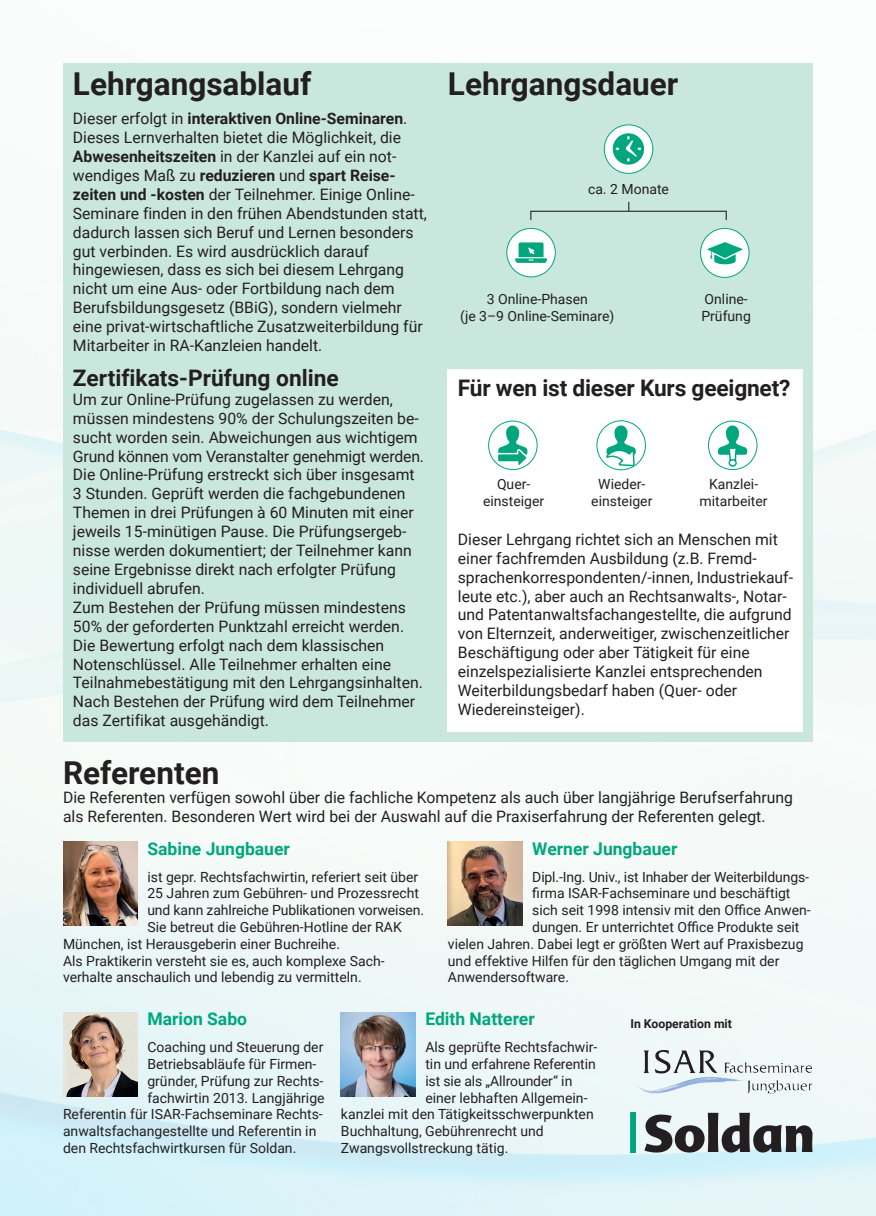
<style>
.page{position:relative;width:876px;height:1216px;background:#fff}
.page>*{position:absolute;margin:0;border:0;box-sizing:border-box;transform-origin:0 0}
.t1{font:700 31.5px "Roboto";color:#231f20}
.t2{font:700 22.75px "Roboto";letter-spacing:-.01em;color:#231f20}
.t3{font:700 17.5px "Roboto";color:#00a77e}
.t4{font:15.75px/18.9px "Roboto";color:#231f20}
.t5{font:14px/16.8px "Roboto";color:#231f20;text-align:center}
.t6{font:700 12.25px "Roboto";color:#231f20}
.s1{font-weight:700}
</style>
<div class="page">
<img style="left:0;top:405px;width:876px;height:810px">
<svg style="left:644px;top:1112px;width:168px;height:40px;background:#86898a"></svg>
<div style="left:630px;top:1112px;width:5px;height:40px;background:#00a77e"></div>
<div style="left:630px;top:1112px;width:5px;height:40px;border:1px solid #00a77e"></div>
<img style="left:654px;top:1049px;width:63px;height:24px">
<img style="left:448px;top:841px;width:74px;height:84px">
<img style="left:63px;top:1012px;width:74px;height:84px">
<img style="left:341px;top:1012px;width:74px;height:84px">
<img style="left:63px;top:841px;width:74px;height:84px">
<div style="left:63px;top:63px;width:750px;height:678px;background:#cae7de"></div>
<div style="left:448px;top:369px;width:355px;height:362px;background:#fff"></div>
<div style="left:488px;top:420px;width:49px;height:50px;border:1px solid #00a77e;border-radius:50%"></div>
<svg style="left:496px;top:425px;width:32px;height:41px"></svg>
<div style="left:596px;top:420px;width:50px;height:50px;border:1px solid #00a77e;border-radius:50%"></div>
<svg style="left:606px;top:420px;width:29px;height:47px"></svg>
<div style="left:708px;top:420px;width:49px;height:50px;border:1px solid #00a77e;border-radius:50%"></div>
<svg style="left:718px;top:425px;width:29px;height:41px"></svg>
<div style="left:604px;top:125px;width:48px;height:48px;background:#fff;border-radius:50%"></div>
<div style="left:604px;top:124px;width:49px;height:50px;border:1px solid #00a77e;border-radius:50%"></div>
<svg style="left:612px;top:133px;width:32px;height:32px"></svg>
<div style="left:507px;top:228px;width:48px;height:49px;background:#fff;border-radius:50%"></div>
<div style="left:506px;top:228px;width:49px;height:49px;border:1px solid #00a77e;border-radius:50%"></div>
<svg style="left:515px;top:242px;width:32px;height:21px"></svg>
<div style="left:700px;top:228px;width:49px;height:49px;background:#fff;border-radius:50%"></div>
<div style="left:700px;top:228px;width:49px;height:50px;border:1px solid #00a77e;border-radius:50%"></div>
<svg style="left:707px;top:242px;width:36px;height:22px"></svg>
<hr style="left:530px;top:211px;width:196px;height:1px;background:#231f20">
<h1 class="t1" style="left:73px;top:62px;width:240px">Lehrgangsablauf</h1>
<p class="t4" style="left:73px;top:109px;width:355px">Dieser erfolgt in <span class="s1">interaktiven Online-Seminaren</span>.<br>Dieses Lernverhalten bietet die Möglichkeit, die <span class="s1">Abwesenheitszeiten</span> in der Kanzlei auf ein not&shy;wendiges Maß zu <span class="s1">reduzieren</span> und <span class="s1">spart Reise&shy;zeiten und -kosten</span> der Teilnehmer. Einige Online-Seminare finden in den frühen Abendstunden statt, dadurch lassen sich Beruf und Lernen besonders gut verbinden. Es wird ausdrücklich darauf hingewiesen, dass es sich bei diesem Lehrgang nicht um eine Aus- oder Fortbildung nach dem Berufsbildungsgesetz (BBiG), sondern vielmehr eine privat-wirtschaftliche Zusatzweiterbildung für Mitarbeiter in RA-Kanzleien handelt.</p>
<h2 class="t2" style="left:73px;top:362px;width:267px">Zertifikats-Prüfung online</h2>
<p class="t4" style="left:73px;top:389px;width:352px">Um zur Online-Prüfung zugelassen zu werden, müssen mindestens 90% der Schulungszeiten be&shy;sucht worden sein. Abweichungen aus wichtigem Grund können vom Veranstalter genehmigt werden.<br>Die Online-Prüfung erstreckt sich über insgesamt 3 Stunden. Geprüft werden die fachgebundenen Themen in drei Prüfungen à 60 Minuten mit einer jeweils 15-minütigen Pause. Die Prüfungsergeb&shy;nisse werden dokumentiert; der Teilnehmer kann seine Ergebnisse direkt nach erfolgter Prüfung individuell abrufen.<br>Zum Bestehen der Prüfung müssen mindestens 50% der geforderten Punktzahl erreicht werden.<br>Die Bewertung erfolgt nach dem klassischen Notenschlüssel. Alle Teilnehmer erhalten eine Teilnahmebestätigung mit den Lehrgangsinhalten.<br>Nach Bestehen der Prüfung wird dem Teilnehmer das Zertifikat ausgehändigt.</p>
<h1 class="t1" style="left:448px;top:62px;width:232px">Lehrgangsdauer</h1>
<p class="t5" style="left:588px;top:180px;width:82px">ca. 2 Monate</p>
<p class="t5" style="left:460px;top:290px;width:156px">3 Online-Phasen<br>(je 3–9 Online-Seminare)</p>
<p class="t5" style="left:701px;top:290px;width:51px;text-align:left">Online-<br>Prüfung</p>
<h2 class="t2" style="left:458px;top:372px;width:334px">Für wen ist dieser Kurs geeignet?</h2>
<p class="t5" style="left:483px;top:475px;width:63px">Quer&shy;einsteiger</p>
<p class="t5" style="left:591px;top:475px;width:63px">Wieder&shy;einsteiger</p>
<p class="t5" style="left:699px;top:475px;width:69px">Kanzlei&shy;mitarbeiter</p>
<p class="t4" style="left:458px;top:529px;width:337px">Dieser Lehrgang richtet sich an Menschen mit einer fachfremden Ausbildung (z.B. Fremd&shy;sprachenkorrespondenten/-innen, Industriekauf&shy;leute etc.), aber auch an Rechtsanwalts-, Notar&shy;und Patentanwaltsfachangestellte, die aufgrund von Elternzeit, anderweitiger, zwischenzeitlicher Beschäftigung oder aber Tätigkeit für eine einzelspezialisierte Kanzlei entsprechenden Weiterbildungsbedarf haben (Quer- oder Wiedereinsteiger).</p>
<h1 class="t1" style="left:63px;top:750px;width:158px">Referenten</h1>
<p class="t4" style="left:63px;top:787px;width:731px">Die Referenten verfügen sowohl über die fachliche Kompetenz als auch über langjährige Berufserfahrung als Referenten. Besonderen Wert wird bei der Auswahl auf die Praxiserfahrung der Referenten gelegt.</p>
<p class="t3" style="left:147px;top:836px;width:144px">Sabine Jungbauer</p>
<p class="t5" style="left:147px;top:867px;width:272px">ist gepr. Rechtsfachwirtin, referiert seit über</p>
<p class="t5" style="left:147px;top:884px;width:273px">25 Jahren zum Gebühren- und Prozessrecht</p>
<p class="t5" style="left:147px;top:901px;width:278px">und kann zahlreiche Publikationen vorweisen.</p>
<p class="t5" style="left:147px;top:918px;width:256px">Sie betreut die Gebühren-Hotline der RAK</p>
<p class="t5" style="left:63px;top:934px;width:278px">München, ist Herausgeberin einer Buchreihe.</p>
<p class="t5" style="left:63px;top:951px;width:323px">Als Praktikerin versteht sie es, auch komplexe Sach-</p>
<p class="t5" style="left:63px;top:968px;width:300px">verhalte anschaulich und lebendig zu vermitteln.</p>
<p class="t3" style="left:532px;top:836px;width:147px">Werner Jungbauer</p>
<p class="t5" style="left:532px;top:867px;width:278px">Dipl.-Ing. Univ., ist Inhaber der Weiterbildungs-</p>
<p class="t5" style="left:532px;top:884px;width:260px">firma ISAR-Fachseminare und beschäftigt</p>
<p class="t5" style="left:532px;top:901px;width:280px">sich seit 1998 intensiv mit den Office Anwen-</p>
<p class="t5" style="left:532px;top:918px;width:269px">dungen. Er unterrichtet Office Produkte seit</p>
<p class="t5" style="left:448px;top:934px;width:357px">vielen Jahren. Dabei legt er größten Wert auf Praxisbezug</p>
<p class="t5" style="left:448px;top:951px;width:333px">und effektive Hilfen für den täglichen Umgang mit der</p>
<p class="t5" style="left:448px;top:968px;width:123px">Anwendersoftware.</p>
<p class="t3" style="left:147px;top:1006px;width:101px">Marion Sabo</p>
<p class="t5" style="left:147px;top:1038px;width:177px">Coaching und Steuerung der</p>
<p class="t5" style="left:147px;top:1054px;width:171px">Betriebsabläufe für Firmen-</p>
<p class="t5" style="left:147px;top:1071px;width:177px">gründer, Prüfung zur Rechts-</p>
<p class="t5" style="left:147px;top:1088px;width:179px">fachwirtin 2013. Langjährige</p>
<p class="t5" style="left:63px;top:1105px;width:261px">Referentin für ISAR-Fachseminare Rechts-</p>
<p class="t5" style="left:63px;top:1122px;width:255px">anwaltsfachangestellte und Referentin in</p>
<p class="t5" style="left:63px;top:1138px;width:235px">den Rechtsfachwirtkursen für Soldan.</p>
<p class="t3" style="left:425px;top:1006px;width:111px">Edith Natterer</p>
<p class="t5" style="left:425px;top:1038px;width:174px">Als geprüfte Rechtsfachwir-</p>
<p class="t5" style="left:425px;top:1054px;width:172px">tin und erfahrene Referentin</p>
<p class="t5" style="left:425px;top:1071px;width:149px">ist sie als „Allrounder“ in</p>
<p class="t5" style="left:425px;top:1088px;width:164px">einer lebhaften Allgemein-</p>
<p class="t5" style="left:341px;top:1105px;width:254px">kanzlei mit den Tätigkeitsschwerpunkten</p>
<p class="t5" style="left:341px;top:1122px;width:204px">Buchhaltung, Gebührenrecht und</p>
<p class="t5" style="left:341px;top:1138px;width:169px">Zwangsvollstreckung tätig.</p>
<p class="t6" style="left:630px;top:1014px;width:103px">In Kooperation mit</p>
</div>
